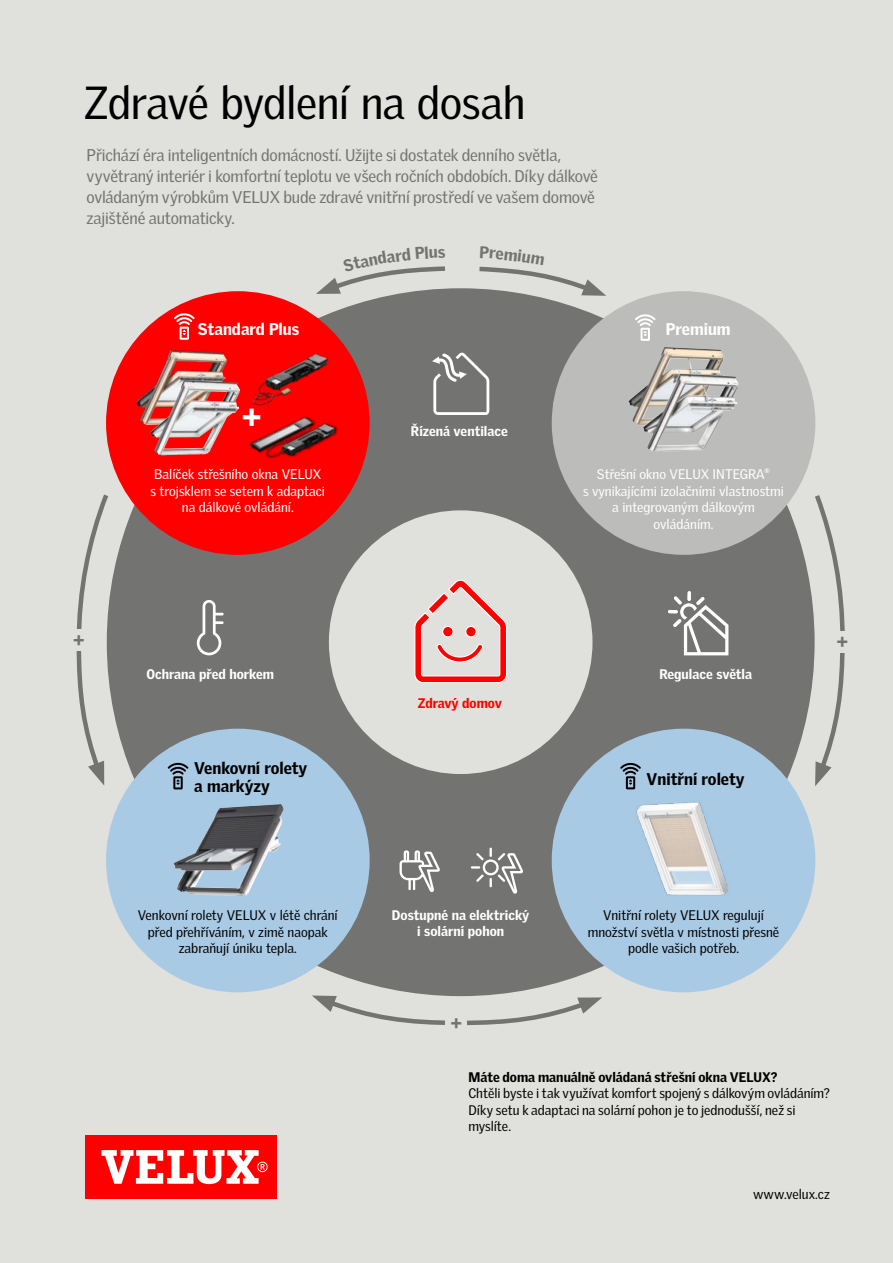
<style>
.page{position:relative;width:893px;height:1263px;background:#e0e0dd}
.page>*{position:absolute;margin:0;border:0;box-sizing:border-box;transform-origin:0 0}
.t1{font:45px "Velux Gothic";letter-spacing:-.015em;color:#000}
.t2{font:900 33px "Velux Gothic";color:#fff}
.t3{font:900 19.05px "Velux Gothic";color:#737371}
.t4{font:16.5px/21px "Velux Gothic";letter-spacing:-.01em;color:#737371}
.t5{font:900 16.5px/18px "Velux Gothic";color:#000}
.t6{font:900 16.5px "Velux Gothic";color:#fff}
.t7{font:13.5px/16.5px "Velux Gothic";color:#000;text-align:center}
.t8{font:13.5px/16.5px "Velux Gothic";color:#fff;text-align:center}
.t9{font:900 13.5px/16.2px "Velux Gothic";color:#fff;text-align:center}
.t10{font:900 13.5px "Velux Gothic";color:#000}
.t11{font:900 13.5px "Velux Gothic";color:#f00}
</style>
<div class="page">
<div style="left:107px;top:288px;width:708px;height:708px;background:#737371;border-radius:50%"></div>
<div style="left:552px;top:291px;width:263px;height:264px;background:#bcbdbb;border-radius:50%"></div>
<div style="left:552px;top:729px;width:263px;height:263px;background:#a9cae4;border-radius:50%"></div>
<div style="left:329px;top:510px;width:263px;height:264px;background:#e0e0dd;border-radius:50%"></div>
<div style="left:106px;top:729px;width:264px;height:263px;background:#a9cae4;border-radius:50%"></div>
<div style="left:106px;top:291px;width:264px;height:264px;background:#f00;border-radius:50%"></div>
<img style="left:253px;top:339px;width:97px;height:67px">
<div style="left:248px;top:416px;width:90px;height:44px;background:#000;opacity:.75"></div>
<img style="left:250px;top:416px;width:85px;height:44px">
<img style="left:199px;top:804px;width:81px;height:43px">
<svg style="left:76px;top:494px;width:36px;height:292px"></svg>
<div style="left:68px;top:629px;width:22px;height:21px;background:#e0e0dd"></div>
<svg style="left:312px;top:995px;width:290px;height:31px"></svg>
<div style="left:445px;top:1012px;width:22px;height:22px;background:#e0e0dd"></div>
<svg style="left:414px;top:580px;width:93px;height:103px"></svg>
<svg style="left:432px;top:353px;width:57px;height:62px"></svg>
<svg style="left:668px;top:591px;width:60px;height:64px"></svg>
<svg style="left:620px;top:763px;width:21px;height:26px"></svg>
<svg style="left:168px;top:763px;width:20px;height:26px"></svg>
<svg style="left:635px;top:314px;width:20px;height:27px"></svg>
<svg style="left:174px;top:313px;width:21px;height:27px"></svg>
<img style="left:639px;top:347px;width:26px;height:45px">
<img style="left:655px;top:374px;width:25px;height:43px">
<img style="left:131px;top:343px;width:110px;height:83px">
<img style="left:150px;top:380px;width:90px;height:75px">
<svg style="left:811px;top:495px;width:34px;height:291px"></svg>
<div style="left:832px;top:631px;width:21px;height:22px;background:#e0e0dd"></div>
<img style="left:626px;top:789px;width:102px;height:107px">
<svg style="left:400px;top:850px;width:40px;height:42px"></svg>
<svg style="left:471px;top:847px;width:52px;height:47px"></svg>
<svg style="left:197px;top:600px;width:27px;height:55px"></svg>
<div style="left:85px;top:1135px;width:191px;height:64px;background:#f00"></div>
<svg style="left:101px;top:1150px;width:167px;height:34px"></svg>
<svg style="left:316px;top:266px;width:134px;height:29px"></svg>
<svg style="left:475px;top:266px;width:131px;height:31px"></svg>
<h1 class="t1" style="left:84px;top:77px;width:443px">Zdravé bydlení na dosah</h1>
<p class="t4" style="left:87px;top:144px;width:513px">Přichází éra inteligentních domácností. Užijte si dostatek denního světla, vyvětraný interiér i komfortní teplotu ve všech ročních obdobích. Díky dálkově ovládaným výrobkům VELUX bude zdravé vnitřní prostředí ve vašem domově zajištěné automaticky.</p>
<p class="t6" style="left:198px;top:320px;width:103px">Standard Plus</p>
<p class="t6" style="left:666px;top:320px;width:66px">Premium</p>
<h3 class="t3" style="left:73px;top:629px;width:13px">+</h3>
<h2 class="t2" style="left:242px;top:398px;width:21px">+</h2>
<p class="t8" style="left:151px;top:466px;width:176px">Balíček střešního okna VELUX s trojsklem se setem k adaptaci na dálkové ovládání.</p>
<p class="t9" style="left:411px;top:423px;width:98px">Řízená ventilace</p>
<p class="t8" style="left:583px;top:466px;width:203px">Střešní okno VELUX INTEGRA®<br>s vynikajícími izolačními vlastnostmi a integrovaným dálkovým ovládáním.</p>
<p class="t9" style="left:147px;top:666px;width:129px">Ochrana před horkem</p>
<p class="t9" style="left:659px;top:666px;width:94px">Regulace světla</p>
<p class="t5" style="left:194px;top:759px;width:115px">Venkovní rolety a markýzy</p>
<p class="t11" style="left:418px;top:695px;width:86px">Zdravý domov</p>
<p class="t5" style="left:647px;top:770px;width:99px">Vnitřní rolety</p>
<h3 class="t3" style="left:848px;top:652px;width:13px;rotate:-180deg">+</h3>
<p class="t7" style="left:138px;top:907px;width:201px">Venkovní rolety VELUX v létě chrání před přehříváním, v zimě naopak zabraňují úniku tepla.</p>
<p class="t9" style="left:392px;top:907px;width:139px">Dostupné na elektrický i solární pohon</p>
<h3 class="t3" style="left:446px;top:1028px;width:13px;rotate:-90deg">+</h3>
<p class="t7" style="left:588px;top:907px;width:193px">Vnitřní rolety VELUX regulují množství světla v místnosti přesně podle vašich potřeb.</p>
<p class="t10" style="left:468px;top:1069px;width:311px">Máte doma manuálně ovládaná střešní okna VELUX?</p>
<p class="t7" style="left:468px;top:1085px;width:363px;text-align:left">Chtěli byste i tak využívat komfort spojený s dálkovým ovládáním?<br>Díky setu k adaptaci na solární pohon je to jednodušší, než si myslíte.</p>
<p class="t7" style="left:753px;top:1186px;width:78px">www.velux.cz</p>
</div>
